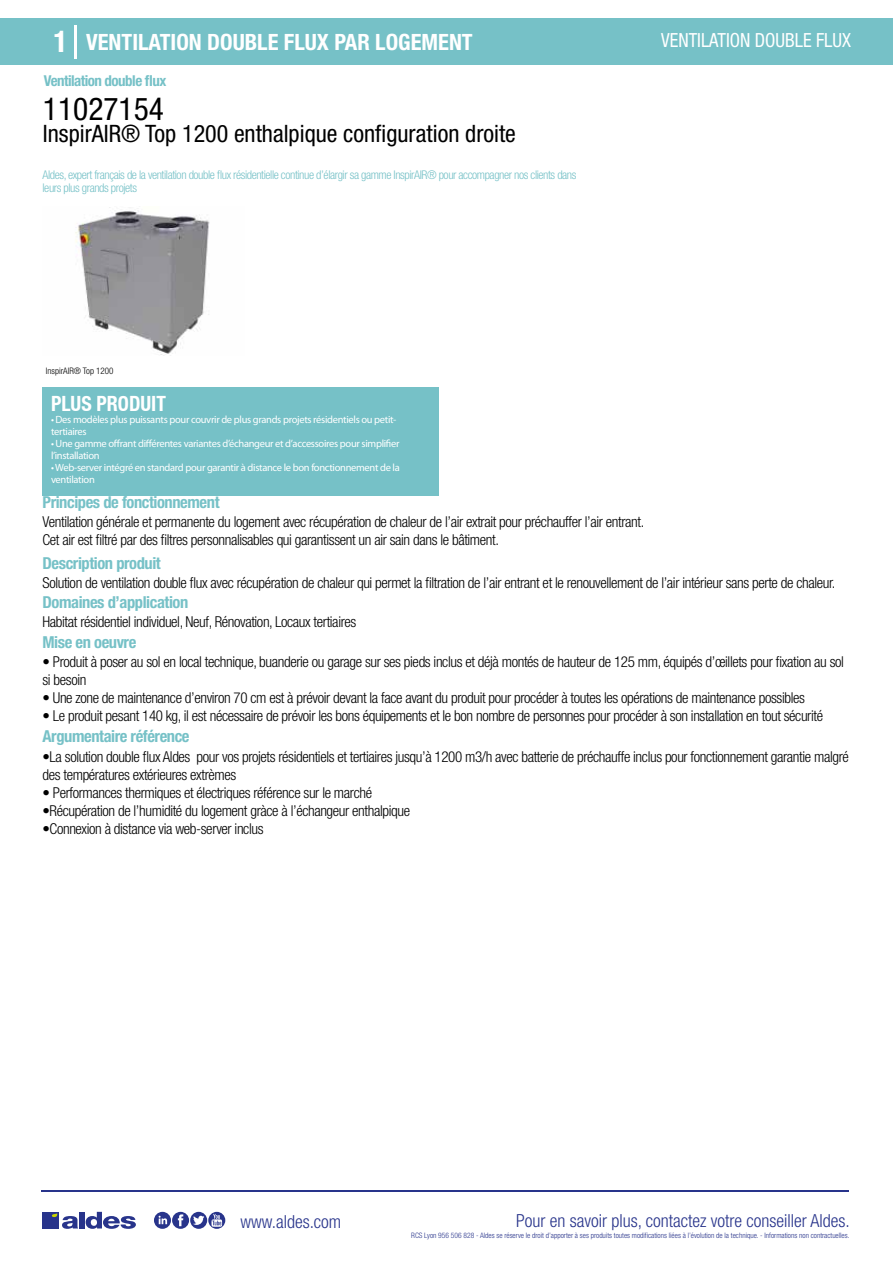
<style>
.page{position:relative;width:893px;height:1263px;background:#fff}
.page>*{position:absolute;margin:0;border:0;box-sizing:border-box;transform-origin:0 0}
.t1{font:condensed 31.5px "Helvetica Neue LT Std";color:#000}
.t2{font:condensed 24px "Helvetica Neue LT Std";color:#000}
.t3{font:700 condensed 22.5px "Helvetica Neue LT Std";color:#fff}
.t4{font:700 condensed 21px "Helvetica Neue";color:#fff;scale:.95 1}
.t5{font:condensed 19.5px "Helvetica Neue LT Std";color:#fff;scale:.95 1}
.t6{font:300 condensed 18px "Helvetica Neue";color:#28348b}
.t7{font:700 condensed 16.5px "Helvetica Neue LT Std";letter-spacing:-.025em;color:#76c1c7}
.t8{font:300 condensed 15px/18px "Helvetica Neue LT Std";letter-spacing:-.025em;color:#000}
.t9{font:700 condensed 15px "Helvetica Neue LT Std";letter-spacing:-.035em;color:#76c1c7}
.t10{font:300 condensed 12px/13.5px "Helvetica Neue LT Std";letter-spacing:-.035em;color:#76c1c7}
.t11{font:10.5px/12px "Myriad Pro";letter-spacing:-.03em;color:#fff}
.t12{font:300 condensed 9px "Helvetica Neue";color:#000}
.t13{font:300 condensed 7.5px "Helvetica Neue";color:#28348b}
.s1{font-size:30px}
</style>
<div class="page">
<img style="left:75px;top:207px;width:135px;height:148px">
<div style="left:0;top:18px;width:893px;height:46px;background:#76c1c7"></div>
<div style="left:43px;top:387px;width:396px;height:108px;background:#76c1c7"></div>
<hr style="left:74px;top:25px;width:2px;height:33px;background:#fff">
<hr style="left:41px;top:1190px;width:808px;height:1px;background:#28348b">
<svg style="left:154px;top:1212px;width:71px;height:17px"></svg>
<div style="left:42px;top:1212px;width:17px;height:16px;background:#28348b"></div>
<div style="left:79px;top:1212px;width:5px;height:16px;background:#28348b"></div>
<svg style="left:86px;top:1212px;width:50px;height:17px"></svg>
<svg style="left:52px;top:1213px;width:26px;height:16px"></svg>
<h3 class="t3" style="left:54px;top:28px;width:421px"><span class="s1">1</span> VENTILATION DOUBLE FLUX PAR LOGEMENT</h3>
<h3 class="t5" style="left:661px;top:29px;width:201px">VENTILATION DOUBLE FLUX</h3>
<p class="t9" style="left:44px;top:71px;width:124px">Ventilation double flux</p>
<h1 class="t1" style="left:43px;top:91px;width:122px">11027154</h1>
<h2 class="t2" style="left:43px;top:120px;width:474px">InspirAIR® Top 1200 enthalpique configuration droite</h2>
<p class="t10" style="left:43px;top:167px;width:535px">Aldes, expert français de la ventilation double flux résidentielle continue d’élargir sa gamme InspirAIR® pour accompagner nos clients dans leurs plus grands projets</p>
<p class="t12" style="left:46px;top:365px;width:69px">InspirAIR® Top 1200</p>
<h3 class="t4" style="left:51px;top:391px;width:122px">PLUS PRODUIT</h3>
<p class="t11" style="left:51px;top:413px;width:347px">• Des modèles plus puissants pour couvrir de plus grands projets résidentiels ou petit&shy;tertiaires</p>
<p class="t11" style="left:51px;top:437px;width:350px">• Une gamme offrant différentes variantes d’échangeur et d’accessoires pour simplifier l’installation</p>
<p class="t11" style="left:51px;top:461px;width:350px">• Web-server intégré en standard pour garantir à distance le bon fonctionnement de la ventilation</p>
<p class="t7" style="left:43px;top:492px;width:179px">Principes de fonctionnement</p>
<p class="t8" style="left:43px;top:513px;width:603px">Ventilation générale et permanente du logement avec récupération de chaleur de l’air extrait pour préchauffer l’air entrant.<br>Cet air est filtré par des filtres personnalisables qui garantissent un air sain dans le bâtiment.</p>
<p class="t8" style="left:43px;top:573px;width:794px">Solution de ventilation double flux avec récupération de chaleur qui permet la filtration de l’air entrant et le renouvellement de l’air intérieur sans perte de chaleur.</p>
<p class="t8" style="left:43px;top:613px;width:315px">Habitat résidentiel individuel, Neuf, Rénovation, Locaux tertiaires</p>
<p class="t8" style="left:43px;top:652px;width:803px">• Produit à poser au sol en local technique, buanderie ou garage sur ses pieds inclus et déjà montés de hauteur de 125 mm, équipés d’œillets pour fixation au sol si besoin</p>
<p class="t8" style="left:43px;top:688px;width:764px">• Une zone de maintenance d’environ 70 cm est à prévoir devant la face avant du produit pour procéder à toutes les opérations de maintenance possibles</p>
<p class="t8" style="left:43px;top:706px;width:782px">• Le produit pesant 140 kg, il est nécessaire de prévoir les bons équipements et le bon nombre de personnes pour procéder à son installation en tout sécurité</p>
<p class="t7" style="left:43px;top:553px;width:120px">Description produit</p>
<p class="t7" style="left:43px;top:592px;width:147px">Domaines d’application</p>
<p class="t7" style="left:43px;top:632px;width:95px">Mise en oeuvre</p>
<p class="t7" style="left:43px;top:726px;width:149px">Argumentaire référence</p>
<p class="t8" style="left:43px;top:747px;width:808px">•La solution double flux Aldes pour vos projets résidentiels et tertiaires jusqu’à 1200 m3/h avec batterie de préchauffe inclus pour fonctionnement garantie malgré des températures extérieures extrèmes</p>
<p class="t8" style="left:43px;top:783px;width:331px">• Performances thermiques et électriques référence sur le marché</p>
<p class="t8" style="left:43px;top:801px;width:369px">•Récupération de l’humidité du logement gràce à l’échangeur enthalpique</p>
<p class="t8" style="left:43px;top:819px;width:222px">•Connexion à distance via web-server inclus</p>
<p class="t6" style="left:240px;top:1211px;width:102px">www.aldes.com</p>
<p class="t6" style="left:516px;top:1211px;width:335px">Pour en savoir plus, contactez votre conseiller Aldes.</p>
<p class="t13" style="left:411px;top:1230px;width:440px">RCS Lyon 956 506 828 - Aldes se réserve le droit d’apporter à ses produits toutes modifications liées à l’évolution de la technique. - Informations non contractuelles.</p>
</div>
